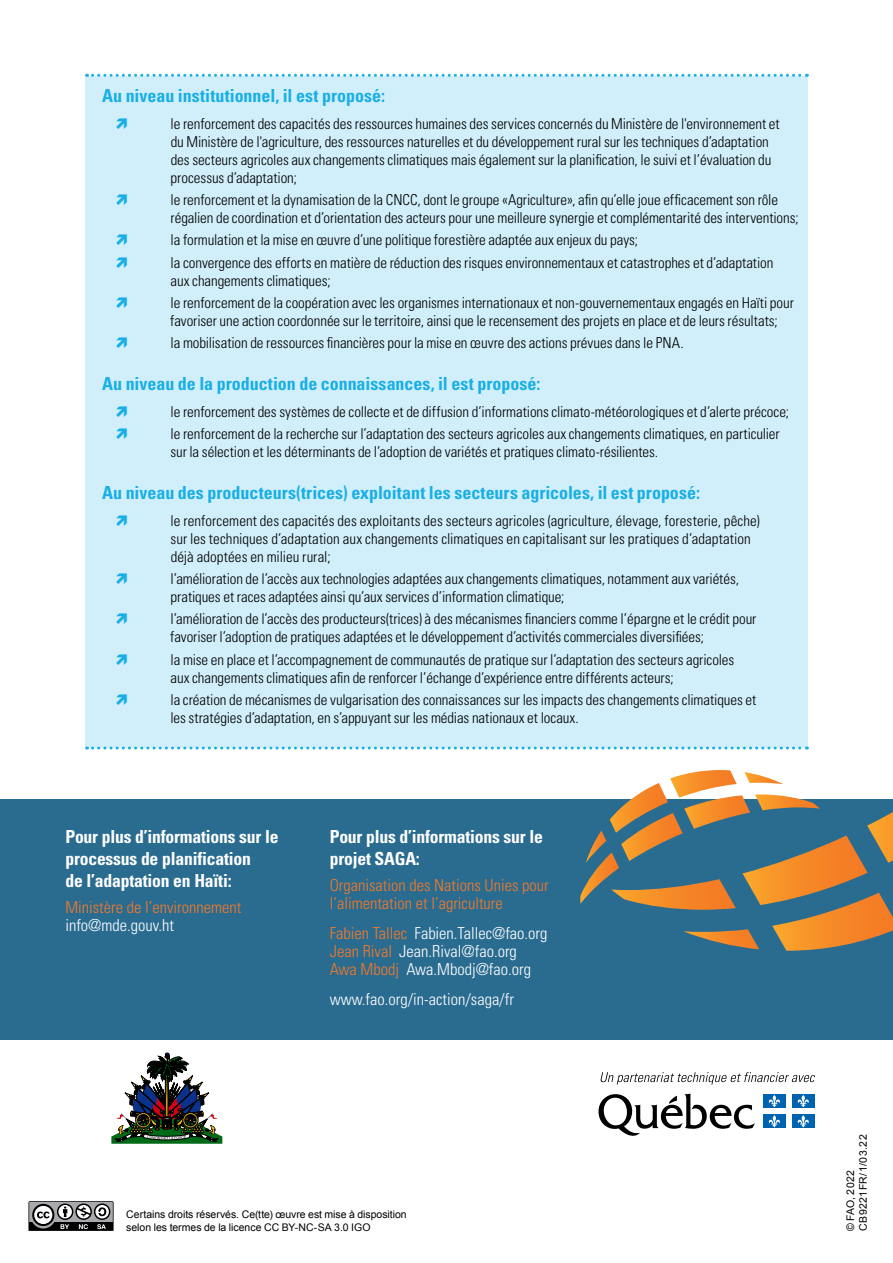
<style>
.page{position:relative;width:893px;height:1263px;background:#fff}
.page>*{position:absolute;margin:0;border:0;box-sizing:border-box;transform-origin:0 0}
.t1{font:700 condensed 18px "Univers";color:#19afe6}
.t2{font:700 condensed 18px/21.6px "Univers";letter-spacing:-.01em;color:#fff}
.t3{font:300 condensed 16.5px/18px "Univers";color:#fff}
.t4{font:300 condensed 16.5px/18px "Univers";color:#f47929}
.t5{font:300 condensed 15px/18px "Univers";letter-spacing:-.005em;color:#000}
.t6{font:10.5px/12.6px "Arial";color:#000}
.t7{font:10.5px/12.6px "Arial";letter-spacing:.04em;color:#000}
.s1{color:#f47929}
</style>
<div class="page">
<svg style="left:111px;top:1053px;width:111px;height:91px"></svg>
<svg style="left:599px;top:1093px;width:156px;height:43px"></svg>
<div style="left:763px;top:1094px;width:22px;height:14px;background:#0063af"></div>
<svg style="left:768px;top:1095px;width:12px;height:12px"></svg>
<div style="left:792px;top:1094px;width:22px;height:14px;background:#0063af"></div>
<svg style="left:797px;top:1095px;width:12px;height:12px"></svg>
<div style="left:763px;top:1114px;width:22px;height:14px;background:#0063af"></div>
<svg style="left:768px;top:1115px;width:12px;height:12px"></svg>
<div style="left:792px;top:1114px;width:22px;height:14px;background:#0063af"></div>
<svg style="left:797px;top:1115px;width:12px;height:12px"></svg>
<svg style="left:600px;top:1072px;width:215px;height:12px"></svg>
<div style="left:0;top:799px;width:893px;height:241px;background:#2a6c90"></div>
<div style="left:85px;top:77px;width:723px;height:671px;background:#d1effa"></div>
<svg style="left:87px;top:74px;width:720px;height:3px"></svg>
<svg style="left:87px;top:746px;width:720px;height:3px"></svg>
<svg style="left:28px;top:1201px;width:86px;height:30px"></svg>
<svg style="left:580px;top:770px;width:313px;height:181px"></svg>
<p class="t1" style="left:102px;top:85px;width:285px">Au niveau institutionnel, il est proposé:</p>
<p class="t5" style="left:171px;top:115px;width:611px">le renforcement des capacités des ressources humaines des services concernés du Ministère de l'environnement et du Ministère de l'agriculture, des ressources naturelles et du développement rural sur les techniques d’adaptation des secteurs agricoles aux changements climatiques mais également sur la planification, le suivi et l’évaluation du processus d’adaptation;</p>
<p class="t5" style="left:171px;top:191px;width:630px">le renforcement et la dynamisation de la CNCC, dont le groupe «Agriculture», afin qu’elle joue efficacement son rôle régalien de coordination et d’orientation des acteurs pour une meilleure synergie et complémentarité des interventions;</p>
<p class="t5" style="left:171px;top:229px;width:604px;line-height:22.2px">la formulation et la mise en œuvre d’une politique forestière adaptée aux enjeux du pays;<br>la convergence des efforts en matière de réduction des risques environnementaux et catastrophes et d’adaptation</p>
<p class="t5" style="left:171px;top:269px;width:625px;line-height:22.2px">aux changements climatiques;<br>le renforcement de la coopération avec les organismes internationaux et non-gouvernementaux engagés en Haïti pour</p>
<p class="t5" style="left:170px;top:309px;width:609px;line-height:22.2px">favoriser une action coordonnée sur le territoire, ainsi que le recensement des projets en place et de leurs résultats; la mobilisation de ressources financières pour la mise en œuvre des actions prévues dans le PNA.</p>
<p class="t1" style="left:102px;top:373px;width:440px">Au niveau de la production de connaissances, il est proposé:</p>
<p class="t5" style="left:171px;top:400px;width:620px;line-height:22.2px">le renforcement des systèmes de collecte et de diffusion d’informations climato-météorologiques et d’alerte précoce; le renforcement de la recherche sur l’adaptation des secteurs agricoles aux changements climatiques, en particulier</p>
<p class="t5" style="left:171px;top:443px;width:489px">sur la sélection et les déterminants de l’adoption de variétés et pratiques climato-résilientes.</p>
<p class="t1" style="left:102px;top:482px;width:599px">Au niveau des producteurs(trices) exploitant les secteurs agricoles, il est proposé:</p>
<p class="t5" style="left:170px;top:512px;width:591px">le renforcement des capacités des exploitants des secteurs agricoles (agriculture, élevage, foresterie, pêche) sur les techniques d’adaptation aux changements climatiques en capitalisant sur les pratiques d’adaptation déjà adoptées en milieu rural;</p>
<p class="t5" style="left:171px;top:570px;width:570px">l’amélioration de l’accès aux technologies adaptées aux changements climatiques, notamment aux variétés, pratiques et races adaptées ainsi qu’aux services d’information climatique;</p>
<p class="t5" style="left:170px;top:610px;width:588px">l’amélioration de l’accès des producteurs(trices) à des mécanismes financiers comme l’épargne et le crédit pour favoriser l’adoption de pratiques adaptées et le développement d’activités commerciales diversifiées;</p>
<p class="t5" style="left:171px;top:650px;width:565px">la mise en place et l’accompagnement de communautés de pratique sur l’adaptation des secteurs agricoles aux changements climatiques afin de renforcer l’échange d’expérience entre différents acteurs;</p>
<p class="t5" style="left:170px;top:691px;width:587px">la création de mécanismes de vulgarisation des connaissances sur les impacts des changements climatiques et les stratégies d’adaptation, en s’appuyant sur les médias nationaux et locaux.</p>
<p class="t2" style="left:65px;top:826px;width:215px">Pour plus d’informations sur le processus de planification<br>de l’adaptation en Haïti:</p>
<p class="t4" style="left:65px;top:898px;width:177px">Ministère de l’environnement</p>
<p class="t3" style="left:65px;top:916px;width:110px">info@mde.gouv.ht</p>
<p class="t2" style="left:330px;top:826px;width:215px">Pour plus d’informations sur le projet SAGA:</p>
<p class="t4" style="left:330px;top:876px;width:220px">Organisation des Nations Unies pour l’alimentation et l’agriculture</p>
<p class="t3" style="left:330px;top:924px;width:219px"><span class="s1">Fabien Tallec</span> Fabien.Tallec@fao.org<br><span class="s1">Jean Rival</span> Jean.Rival@fao.org<br><span class="s1">Awa Mbodj</span> Awa.Mbodj@fao.org</p>
<p class="t3" style="left:330px;top:990px;width:186px">www.fao.org/in-action/saga/fr</p>
<p class="t6" style="left:126px;top:1208px;width:282px">Certains dro ts réservés. Ce(tte) œuvre est mis à disposition selon les termes de la licence CC BY-NC-SA 3.0 IGO</p>
<p class="t6" style="left:158px;top:1208px;width:282px">Certains droits réservés. Ce(tte) œuvre est mise à disposition selon les termes de la licence CC BY-NC-SA 3.0 IGO</p>
<p class="t7" style="left:844px;top:1231px;width:98px;rotate:-90deg">© FAO, 2022<br>CB9221FR/1/03.22</p>
</div>
